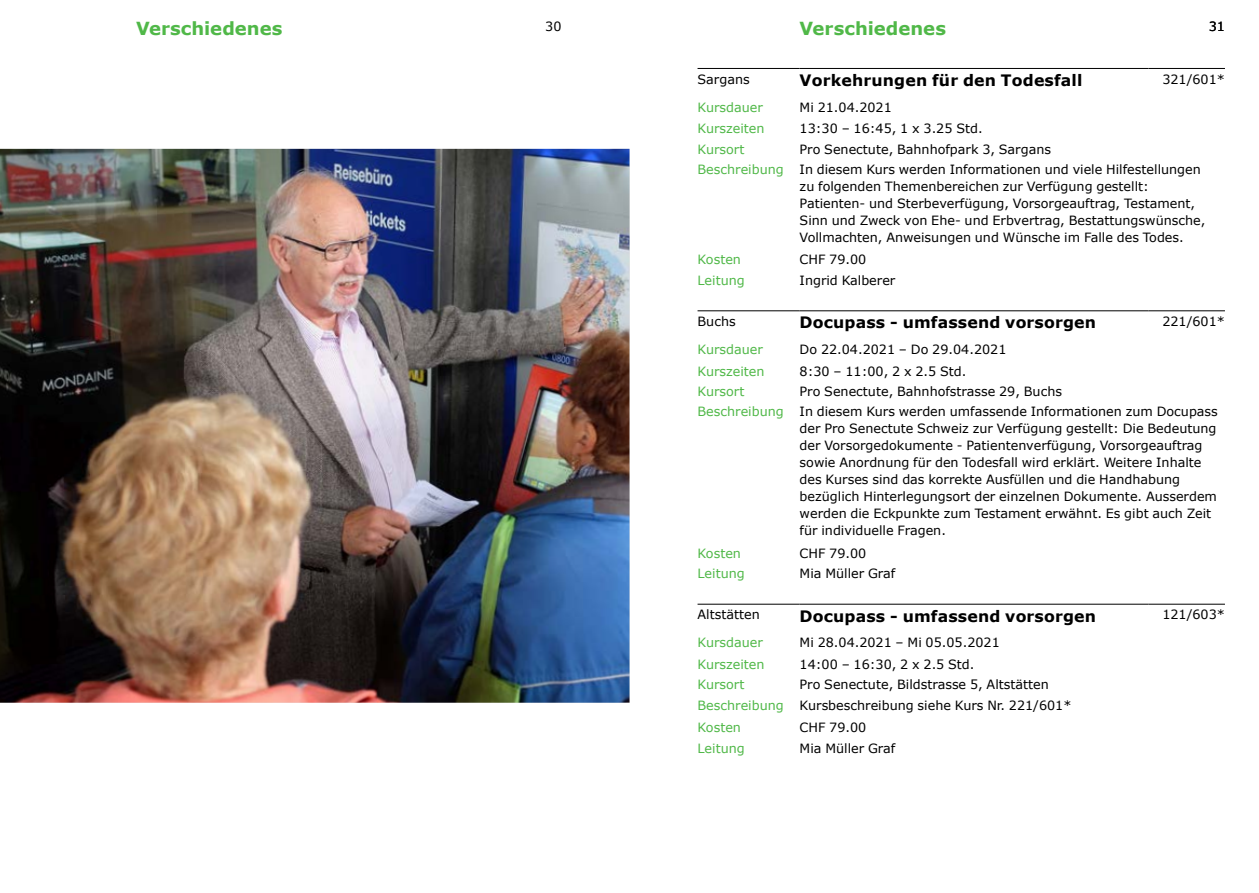
<style>
.page{position:relative;width:1259px;height:893px;background:#fff}
.page>*{position:absolute;margin:0;border:0;box-sizing:border-box;transform-origin:0 0}
.t1{font:700 18px "Verdana";color:#50b848}
.t2{font:700 15.75px "Verdana";letter-spacing:.01em;color:#000}
.t3{font:12.75px/17px "Verdana";color:#000}
.t4{font:12.75px "Verdana";color:#50b848}
.s1{color:#50b848}
</style>
<div class="page">
<hr style="left:697px;top:68px;width:102px;height:1px;background:#000">
<hr style="left:799px;top:68px;width:349px;height:1px;background:#000">
<hr style="left:1148px;top:68px;width:77px;height:1px;background:#000">
<hr style="left:697px;top:310px;width:102px;height:1px;background:#000">
<hr style="left:799px;top:310px;width:349px;height:1px;background:#000">
<hr style="left:1148px;top:310px;width:77px;height:1px;background:#000">
<hr style="left:697px;top:604px;width:102px;height:1px;background:#000">
<hr style="left:799px;top:604px;width:349px;height:1px;background:#000">
<hr style="left:1148px;top:604px;width:77px;height:1px;background:#000">
<img style="left:0;top:149px;width:629px;height:554px">
<h1 class="t1" style="left:136px;top:17px;width:148px">Verschiedenes</h1>
<p class="t3" style="left:545px;top:18px;width:18px">30</p>
<h1 class="t1" style="left:799px;top:17px;width:148px">Verschiedenes</h1>
<p class="t3" style="left:1208px;top:18px;width:18px">31</p>
<p class="t3" style="left:697px;top:71px;width:54px">Sargans</p>
<p class="t2" style="left:799px;top:70px;width:284px">Vorkehrungen für den Todesfall</p>
<p class="t3" style="left:1162px;top:71px;width:64px">321/601*</p>
<p class="t4" style="left:697px;top:99px;width:67px">Kursdauer</p>
<p class="t3" style="left:799px;top:99px;width:94px">Mi 21.04.2021</p>
<p class="t4" style="left:697px;top:120px;width:69px">Kurszeiten</p>
<p class="t3" style="left:799px;top:120px;width:184px">13:30 – 16:45, 1 x 3.25 Std.</p>
<p class="t4" style="left:697px;top:141px;width:48px">Kursort</p>
<p class="t3" style="left:697px;top:139px;width:505px;line-height:20.4px;text-indent:102px">Pro Senectute, Bahnhofpark 3, Sargans<br><span class="s1">Beschreibung</span> In diesem Kurs werden Informationen und viele Hilfestellungen</p>
<p class="t3" style="left:799px;top:178px;width:407px">zu folgenden Themenbereichen zur Verfügung gestellt:<br>Patienten- und Sterbeverfügung, Vorsorgeauftrag, Testament, Sinn und Zweck von Ehe- und Erbvertrag, Bestattungswünsche, Vollmachten, Anweisungen und Wünsche im Falle des Todes.</p>
<p class="t4" style="left:697px;top:252px;width:45px">Kosten</p>
<p class="t3" style="left:799px;top:252px;width:68px">CHF 79.00</p>
<p class="t4" style="left:697px;top:272px;width:49px">Leitung</p>
<p class="t3" style="left:799px;top:272px;width:97px">Ingrid Kalberer</p>
<p class="t3" style="left:697px;top:313px;width:40px">Buchs</p>
<p class="t2" style="left:799px;top:312px;width:298px">Docupass - umfassend vorsorgen</p>
<p class="t3" style="left:1162px;top:313px;width:64px">221/601*</p>
<p class="t4" style="left:697px;top:341px;width:67px">Kursdauer</p>
<p class="t3" style="left:799px;top:341px;width:208px">Do 22.04.2021 – Do 29.04.2021</p>
<p class="t4" style="left:697px;top:363px;width:69px">Kurszeiten</p>
<p class="t3" style="left:799px;top:363px;width:168px">8:30 – 11:00, 2 x 2.5 Std.</p>
<p class="t4" style="left:697px;top:383px;width:48px">Kursort</p>
<p class="t3" style="left:697px;top:381px;width:522px;line-height:20.4px;text-indent:102px">Pro Senectute, Bahnhofstrasse 29, Buchs<br><span class="s1">Beschreibung</span> In diesem Kurs werden umfassende Informationen zum Docupass</p>
<p class="t3" style="left:799px;top:420px;width:419px">der Pro Senectute Schweiz zur Verfügung gestellt: Die Bedeutung der Vorsorgedokumente - Patientenverfügung, Vorsorgeauftrag sowie Anordnung für den Todesfall wird erklärt. Weitere Inhalte des Kurses sind das korrekte Ausfüllen und die Handhabung bezüglich Hinterlegungsort der einzelnen Dokumente. Ausserdem werden die Eckpunkte zum Testament erwähnt. Es gibt auch Zeit für individuelle Fragen.</p>
<p class="t4" style="left:697px;top:545px;width:45px">Kosten</p>
<p class="t3" style="left:799px;top:545px;width:68px">CHF 79.00</p>
<p class="t4" style="left:697px;top:565px;width:49px">Leitung</p>
<p class="t3" style="left:799px;top:565px;width:97px">Mia Müller Graf</p>
<p class="t3" style="left:697px;top:606px;width:64px">Altstätten</p>
<p class="t2" style="left:799px;top:606px;width:298px">Docupass - umfassend vorsorgen</p>
<p class="t3" style="left:1162px;top:606px;width:64px">121/603*</p>
<p class="t4" style="left:697px;top:634px;width:67px">Kursdauer</p>
<p class="t3" style="left:799px;top:634px;width:202px">Mi 28.04.2021 – Mi 05.05.2021</p>
<p class="t4" style="left:697px;top:656px;width:69px">Kurszeiten</p>
<p class="t3" style="left:799px;top:656px;width:176px">14:00 – 16:30, 2 x 2.5 Std.</p>
<p class="t4" style="left:697px;top:676px;width:48px">Kursort</p>
<p class="t3" style="left:697px;top:675px;width:375px;line-height:20.4px;text-indent:102px">Pro Senectute, Bildstrasse 5, Altstätten<br><span class="s1">Beschreibung</span> Kursbeschreibung siehe Kurs Nr. 221/601*</p>
<p class="t4" style="left:697px;top:719px;width:45px">Kosten</p>
<p class="t3" style="left:799px;top:719px;width:68px">CHF 79.00</p>
<p class="t4" style="left:697px;top:740px;width:49px">Leitung</p>
<p class="t3" style="left:799px;top:740px;width:97px">Mia Müller Graf</p>
</div>
